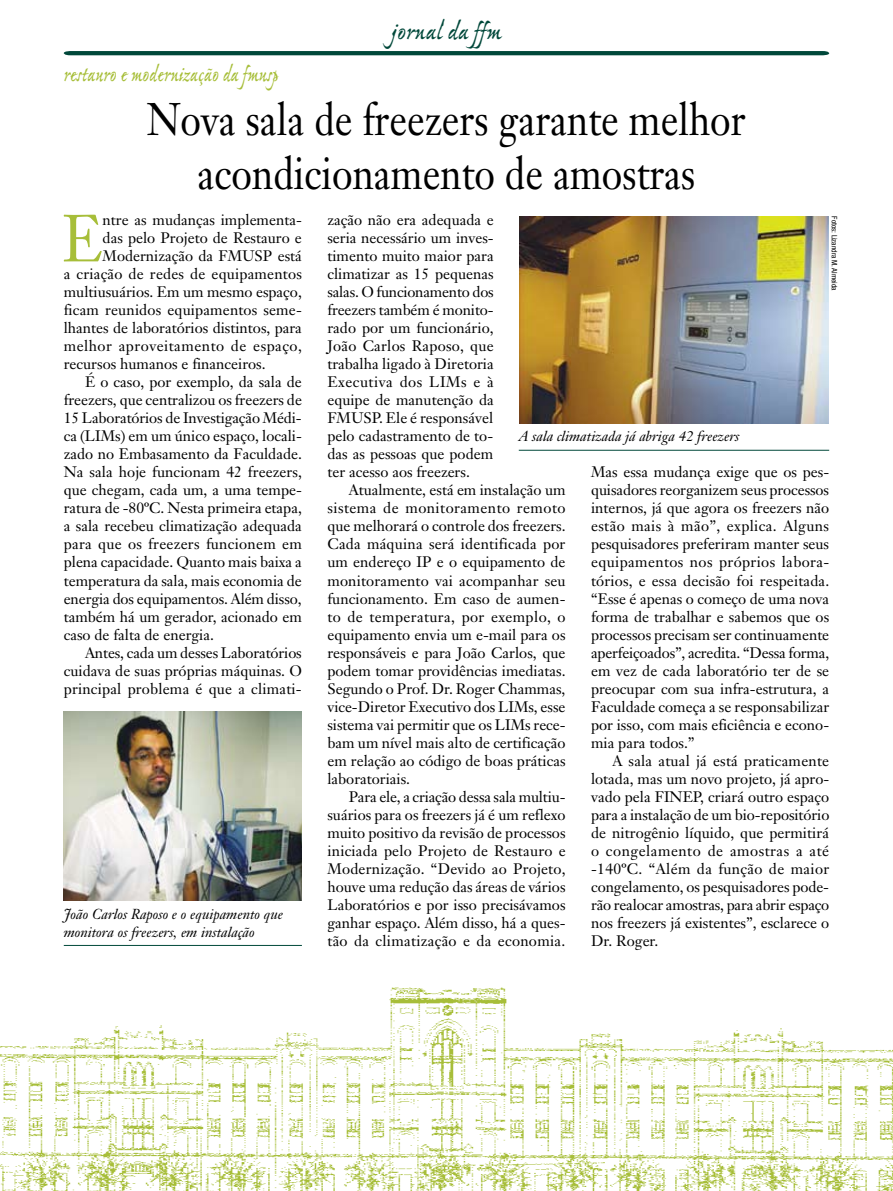
<style>
.page{position:relative;width:893px;height:1191px;background:#fff}
.page>*{position:absolute;margin:0;border:0;box-sizing:border-box;transform-origin:0 0}
.t1{font:65.55px "Janson Text";color:#a7be39;scale:.9 1}
.t2{font:45px/54px "Janson Text";color:#000;text-align:center;scale:.85 1}
.t3{font:27px "Ex Ponto MM 450";letter-spacing:-.01em;color:#00483a}
.t4{font:24px "Ex Ponto MM 450";letter-spacing:-.005em;color:#a7be39;scale:.85 1}
.t5{font:15px/18px "Janson Text";color:#000;text-align:justify}
.t6{font:15px "Janson Text";letter-spacing:.03em;color:#000}
.t7{font:15px "Janson Text";letter-spacing:.02em;color:#000}
.t8{font:italic 14.25px/18px "Janson Text";color:#000}
.t9{font:condensed 7.5px "Helvetica Neue";color:#000}
</style>
<div class="page">
<img style="left:0;top:987px;width:893px;height:204px">
<svg style="left:64px;top:51px;width:765px;height:4px;background:#034a3c"></svg>
<img style="left:519px;top:216px;width:309px;height:207px">
<hr style="left:519px;top:450px;width:310px;height:1px;background:#00483a">
<img style="left:64px;top:711px;width:238px;height:189px">
<hr style="left:64px;top:945px;width:238px;height:1px;background:#00483a">
<h3 class="t4" style="left:64px;top:62px;width:254px">restauro e modernização da fmusp</h3>
<h3 class="t3" style="left:391px;top:17px;width:112px">jornal da ffm</h3>
<h2 class="t2" style="left:147px;top:92px;width:706px">Nova sala de freezers garante melhor acondicionamento de amostras</h2>
<p class="t5" style="left:327px;top:211px;width:168px">zação não era adequada e seria necessário um inves&shy;timento muito maior para climatizar as 15 pequenas salas. O funcionamento dos freezers também é monito&shy;rado por um funcionário, João Carlos Raposo, que trabalha ligado à Diretoria Executiva dos LIMs e à equipe de manutenção da FMUSP. Ele é responsável pelo cadastramento de to&shy;das as pessoas que podem ter acesso aos freezers.</p>
<p class="t5" style="left:327px;top:481px;width:240px;text-indent:21px">Atualmente, está em instalação um sistema de monitoramento remoto que melhorará o controle dos freezers.<br>Cada máquina será identificada por um endereço IP e o equipamento de monitoramento vai acompanhar seu funcionamento. Em caso de aumen&shy;to de temperatura, por exemplo, o equipamento envia um e-mail para os responsáveis e para João Carlos, que podem tomar providências imediatas.<br>Segundo o Prof. Dr. Roger Chammas, vice-Diretor Executivo dos LIMs, esse sistema vai permitir que os LIMs rece&shy;bam um nível mais alto de certificação em relação ao código de boas práticas laboratoriais.</p>
<p class="t5" style="left:327px;top:787px;width:240px;text-indent:21px">Para ele, a criação dessa sala multiu&shy;suários para os freezers já é um reflexo muito positivo da revisão de processos iniciada pelo Projeto de Restauro e Modernização. “Devido ao Projeto, houve uma redução das áreas de vários Laboratórios e por isso precisávamos ganhar espaço. Além disso, há a ques&shy;tão da climatização e da economia.</p>
<h1 class="t1" style="left:62px;top:197px;width:46px">E</h1>
<p class="t5" style="left:103px;top:211px;width:201px">ntre as mudanças implementa-</p>
<p class="t9" style="left:839px;top:216px;width:76px;rotate:90deg">Fotos: Lizandra M. Almeida</p>
<p class="t5" style="left:103px;top:229px;width:201px">das pelo Projeto de Restauro e</p>
<p class="t5" style="left:103px;top:247px;width:201px">Modernização da FMUSP está</p>
<p class="t5" style="left:64px;top:265px;width:240px">a criação de redes de equipamentos</p>
<p class="t5" style="left:64px;top:283px;width:240px">multiusuários. Em um mesmo espaço,</p>
<p class="t5" style="left:64px;top:301px;width:240px">ficam reunidos equipamentos seme-</p>
<p class="t5" style="left:64px;top:319px;width:240px">lhantes de laboratórios distintos, para</p>
<p class="t6" style="left:64px;top:337px;width:240px">melhor aproveitamento de espaço,</p>
<p class="t5" style="left:64px;top:355px;width:203px">recursos humanos e financeiros.</p>
<p class="t5" style="left:85px;top:373px;width:218px">É o caso, por exemplo, da sala de</p>
<p class="t5" style="left:64px;top:391px;width:240px">freezers, que centralizou os freezers de</p>
<p class="t5" style="left:64px;top:409px;width:239px">15 Laboratórios de Investigação Médi-</p>
<p class="t5" style="left:64px;top:427px;width:240px">ca (LIMs) em um único espaço, locali-</p>
<p class="t5" style="left:64px;top:445px;width:240px">zado no Embasamento da Faculdade.</p>
<p class="t5" style="left:64px;top:463px;width:240px">Na sala hoje funcionam 42 freezers,</p>
<p class="t5" style="left:64px;top:481px;width:240px">que chegam, cada um, a uma tempe-</p>
<p class="t5" style="left:64px;top:499px;width:240px">ratura de -80ºC. Nesta primeira etapa,</p>
<p class="t5" style="left:64px;top:517px;width:240px">a sala recebeu climatização adequada</p>
<p class="t7" style="left:64px;top:535px;width:240px">para que os freezers funcionem em</p>
<p class="t5" style="left:64px;top:553px;width:240px">plena capacidade. Quanto mais baixa a</p>
<p class="t5" style="left:64px;top:571px;width:239px">temperatura da sala, mais economia de</p>
<p class="t5" style="left:64px;top:589px;width:239px">energia dos equipamentos. Além disso,</p>
<p class="t5" style="left:64px;top:607px;width:240px">também há um gerador, acionado em</p>
<p class="t5" style="left:64px;top:625px;width:152px">caso de falta de energia.</p>
<p class="t5" style="left:85px;top:643px;width:218px">Antes, cada um desses Laboratórios</p>
<p class="t5" style="left:64px;top:661px;width:240px">cuidava de suas próprias máquinas. O</p>
<p class="t5" style="left:64px;top:679px;width:240px">principal problema é que a climati-</p>
<p class="t8" style="left:519px;top:427px;width:222px">A sala climatizada já abriga 42 freezers</p>
<p class="t5" style="left:591px;top:463px;width:240px">Mas essa mudança exige que os pes&shy;quisadores reorganizem seus processos internos, já que agora os freezers não estão mais à mão”, explica. Alguns pesquisadores preferiram manter seus equipamentos nos próprios labora&shy;tórios, e essa decisão foi respeitada. “Esse é apenas o começo de uma nova forma de trabalhar e sabemos que os processos precisam ser continuamente aperfeiçoados”, acredita. “Dessa forma, em vez de cada laboratório ter de se preocupar com sua infra-estrutura, a Faculdade começa a se responsabilizar por isso, com mais eficiência e econo&shy;mia para todos.”</p>
<p class="t5" style="left:591px;top:751px;width:240px;text-indent:21px">A sala atual já está praticamente lotada, mas um novo projeto, já apro&shy;vado pela FINEP, criará outro espaço para a instalação de um bio-repositório de nitrogênio líquido, que permitirá o congelamento de amostras a até -140ºC. “Além da função de maior congelamento, os pesquisadores pode&shy;rão realocar amostras, para abrir espaço nos freezers já existentes”, esclarece o Dr. Roger.</p>
<p class="t8" style="left:64px;top:904px;width:221px">João Carlos Raposo e o equipamento que monitora os freezers, em instalação</p>
</div>
